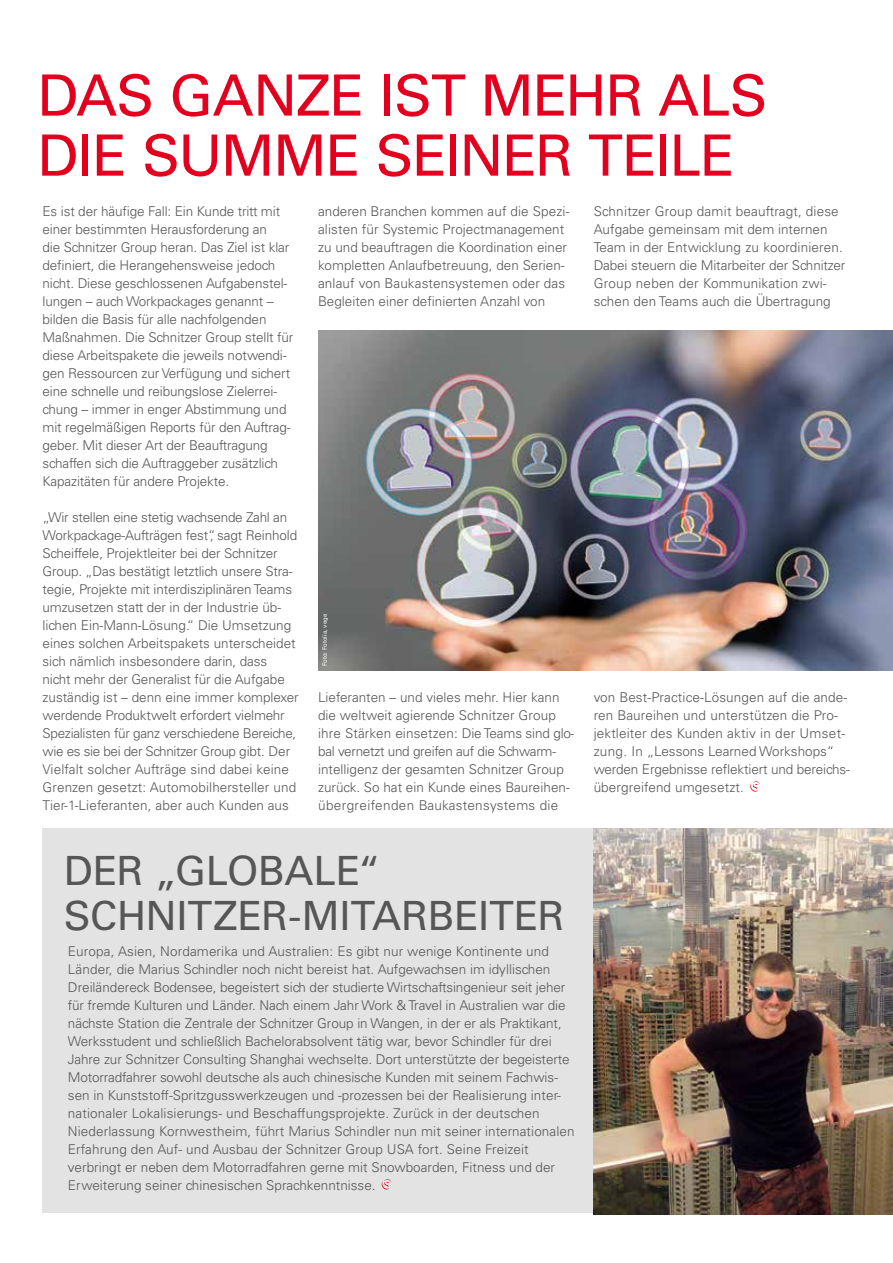
<style>
.page{position:relative;width:893px;height:1263px;background:#fff}
.page>*{position:absolute;margin:0;border:0;box-sizing:border-box;transform-origin:0 0}
.t1{font:500 57px/60px "Univers CE";letter-spacing:-.02em;color:#e3001e}
.t2{font:500 40.35px/45.3px "Univers CE";letter-spacing:-.01em;color:#565656}
.t3{font:300 13.5px/18px "Univers";letter-spacing:-.005em;color:#565656}
.t4{font:500 6px "Univers CE";color:#fff}
</style>
<div class="page">
<div style="left:43px;top:828px;width:850px;height:385px;background:#e3e3e3"></div>
<svg style="left:750px;top:781px;width:10px;height:11px"></svg>
<svg style="left:381px;top:1179px;width:11px;height:11px"></svg>
<img style="left:318px;top:331px;width:575px;height:339px">
<img style="left:594px;top:828px;width:299px;height:387px">
<h1 class="t1" style="left:37px;top:67px;width:732px">DAS GANZE IST MEHR ALS<br>DIE SUMME SEINER TEILE</h1>
<p class="t3" style="left:43px;top:202px;width:252px">Es ist der häufige Fall: Ein Kunde tritt mit einer bestimmten Herausforderung an<br>die Schnitzer Group heran. Das Ziel ist klar definiert, die Herangehensweise jedoch nicht. Diese geschlossenen Aufgabenstel&shy;lungen – auch Workpackages genannt – bilden die Basis für alle nachfolgenden Maßnahmen. Die Schnitzer Group stellt für diese Arbeitspakete die jeweils notwendi&shy;gen Ressourcen zur Verfügung und sichert eine schnelle und reibungslose Zielerrei&shy;chung – immer in enger Abstimmung und mit regelmäßigen Reports für den Auftrag&shy;geber. Mit dieser Art der Beauftragung schaffen sich die Auftraggeber zusätzlich Kapazitäten für andere Projekte.</p>
<p class="t3" style="left:43px;top:508px;width:258px">„Wir stellen eine stetig wachsende Zahl an Workpackage-Aufträgen fest“, sagt Reinhold Scheiffele, Projektleiter bei der Schnitzer Group. „Das bestätigt letztlich unsere Stra&shy;tegie, Projekte mit interdisziplinären Teams umzusetzen statt der in der Industrie üb&shy;lichen Ein-Mann-Lösung.“ Die Umsetzung eines solchen Arbeitspakets unterscheidet sich nämlich insbesondere darin, dass<br>nicht mehr der Generalist für die Aufgabe zuständig ist – denn eine immer komplexer werdende Produktwelt erfordert vielmehr Spezialisten für ganz verschiedene Bereiche, wie es sie bei der Schnitzer Group gibt. Der Vielfalt solcher Aufträge sind dabei keine Grenzen gesetzt: Automobilhersteller und Tier-1-Lieferanten, aber auch Kunden aus</p>
<p class="t3" style="left:318px;top:202px;width:253px">anderen Branchen kommen auf die Spezi&shy;alisten für Systemic Projectmanagement zu und beauftragen die Koordination einer kompletten Anlaufbetreuung, den Serien&shy;anlauf von Baukastensystemen oder das Begleiten einer definierten Anzahl von</p>
<p class="t4" style="left:321px;top:666px;width:54px;rotate:-90deg">Foto: Fotolia, vege</p>
<p class="t3" style="left:318px;top:688px;width:258px">Lieferanten – und vieles mehr. Hier kann die weltweit agierende Schnitzer Group ihre Stärken einsetzen: Die Teams sind glo&shy;bal vernetzt und greifen auf die Schwarm-- intelligenz der gesamten Schnitzer Group zurück. So hat ein Kunde eines Baureihen&shy;übergreifenden Baukastensystems die</p>
<h2 class="t2" style="left:64px;top:849px;width:502px">DER „GLOBALE“<br>SCHNITZER-MITARBEITER</h2>
<p class="t3" style="left:68px;top:942px;width:508px">Europa, Asien, Nordamerika und Australien: Es gibt nur wenige Kontinente und Länder, die Marius Schindler noch nicht bereist hat. Aufgewachsen im idyllischen Dreiländereck Bodensee, begeistert sich der studierte Wirtschaftsingenieur seit jeher für fremde Kulturen und Länder. Nach einem Jahr Work &amp; Travel in Australien war die nächste Station die Zentrale der Schnitzer Group in Wangen, in der er als Praktikant, Werksstudent und schließlich Bachelorabsolvent tätig war, bevor Schindler für drei Jahre zur Schnitzer Consulting Shanghai wechselte. Dort unterstützte der begeisterte Motorradfahrer sowohl deutsche als auch chinesische Kunden mit seinem Fachwis&shy;sen in Kunststoff-Spritzgusswerkzeugen und -prozessen bei der Realisierung inter&shy;nationaler Lokalisierungs- und Beschaffungsprojekte. Zurück in der deutschen Niederlassung Kornwestheim, führt Marius Schindler nun mit seiner internationalen Erfahrung den Auf- und Ausbau der Schnitzer Group USA fort. Seine Freizeit verbringt er neben dem Motorradfahren gerne mit Snowboarden, Fitness und der Erweiterung seiner chinesischen Sprachkenntnisse.</p>
<p class="t3" style="left:594px;top:202px;width:253px">Schnitzer Group damit beauftragt, diese Aufgabe gemeinsam mit dem internen Team in der Entwicklung zu koordinieren.<br>Dabei steuern die Mitarbeiter der Schnitzer Group neben der Kommunikation zwi&shy;schen den Teams auch die Übertragung</p>
<p class="t3" style="left:594px;top:688px;width:257px">von Best-Practice-Lösungen auf die ande&shy;ren Baureihen und unterstützen die Pro&shy;jektleiter des Kunden aktiv in der Umset&shy;zung. In „Lessons Learned Workshops“ werden Ergebnisse reflektiert und bereichs&shy;übergreifend umgesetzt.</p>
</div>
